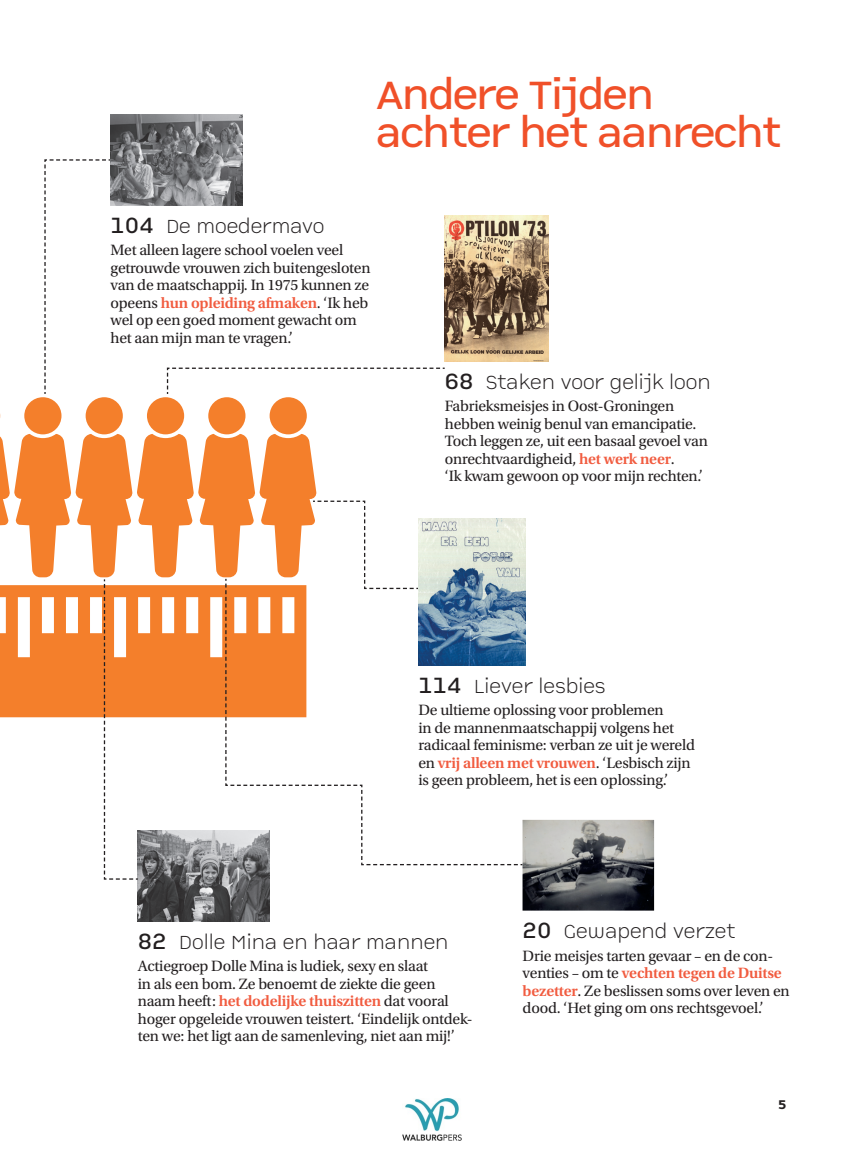
<style>
.page{position:relative;width:864px;height:1160px;background:#fff}
.page>*{position:absolute;margin:0;border:0;box-sizing:border-box;transform-origin:0 0}
._02_Kop{font:43.75px/38.5px "CP Company";letter-spacing:-.03em;color:#f05029}
.Inhoud{font:300 21px "CP Company";color:#231f20}
.Inhoud_body{font:15.75px/17.5px "Utopia Std";letter-spacing:-.015em;color:#231f20}
.t1{font:700 14px "CP Company";color:#231f20}
.s1{font-weight:400;font-size:24.5px}
.s2{font-weight:600;color:#f15c40}
</style>
<div class="page">
<img style="left:138px;top:880px;width:131px;height:41px">
<img style="left:522px;top:820px;width:132px;height:91px">
<img style="left:517px;top:519px;width:8px;height:146px">
<img style="left:517px;top:215px;width:31px;height:146px">
<img style="left:110px;top:114px;width:132px;height:45px">
<svg style="left:0;top:159px;width:517px;height:721px"></svg>
<img style="left:402px;top:1099px;width:59px;height:41px">
<p class="_02_Kop" style="left:376px;top:77px;width:407px">Andere Tijden achter het aanrecht</p>
<p class="Inhoud" style="left:110px;top:215px;width:215px"><span class="s1">104</span> De moedermavo</p>
<p class="Inhoud_body" style="left:110px;top:242px;width:261px">Met alleen lagere school voelen veel getrouwde vrouwen zich buitengesloten van de maatschappij. In 1975 kunnen ze opeens <span class="s2">hun opleiding afmaken</span>. ‘Ik heb wel op een goed moment gewacht om het aan mijn man te vragen.’</p>
<p class="Inhoud" style="left:444px;top:371px;width:267px"><span class="s1">68</span> Staken voor gelijk loon</p>
<p class="Inhoud_body" style="left:444px;top:398px;width:264px">Fabrieksmeisjes in Oost-Groningen hebben weinig benul van emancipatie.<br>Toch leggen ze, uit een basaal gevoel van onrechtvaardigheid, <span class="s2">het werk neer</span>.<br>‘Ik kwam gewoon op voor mijn rechten.’</p>
<p class="Inhoud" style="left:418px;top:675px;width:189px"><span class="s1">114</span> Liever lesbies</p>
<p class="Inhoud_body" style="left:418px;top:702px;width:278px">De ultieme oplossing voor problemen<br>in de mannenmaatschappij volgens het radicaal feminisme: verban ze uit je wereld en <span class="s2">vrij alleen met vrouwen</span>. ‘Lesbisch zijn is geen probleem, het is een oplossing.’</p>
<p class="Inhoud" style="left:138px;top:930px;width:312px"><span class="s1">82</span> Dolle Mina en haar mannen</p>
<p class="Inhoud_body" style="left:138px;top:957px;width:336px">Actiegroep Dolle Mina is ludiek, sexy en slaat<br>in als een bom. Ze benoemt de ziekte die geen naam heeft: <span class="s2">het dodelijke thuiszitten</span> dat vooral hoger opgeleide vrouwen teistert. ‘Eindelijk ontdek&shy;ten we: het ligt aan de samenleving, niet aan mij!’</p>
<p class="Inhoud" style="left:522px;top:920px;width:214px"><span class="s1">20</span> Gewapend verzet</p>
<p class="Inhoud_body" style="left:522px;top:947px;width:268px">Drie meisjes tarten gevaar – en de con&shy;venties – om te <span class="s2">vechten tegen de Duitse bezetter</span>. Ze beslissen soms over leven en dood. ‘Het ging om ons rechtsgevoel.’</p>
<p class="t1" style="left:777px;top:1095px;width:10px">5</p>
</div>
